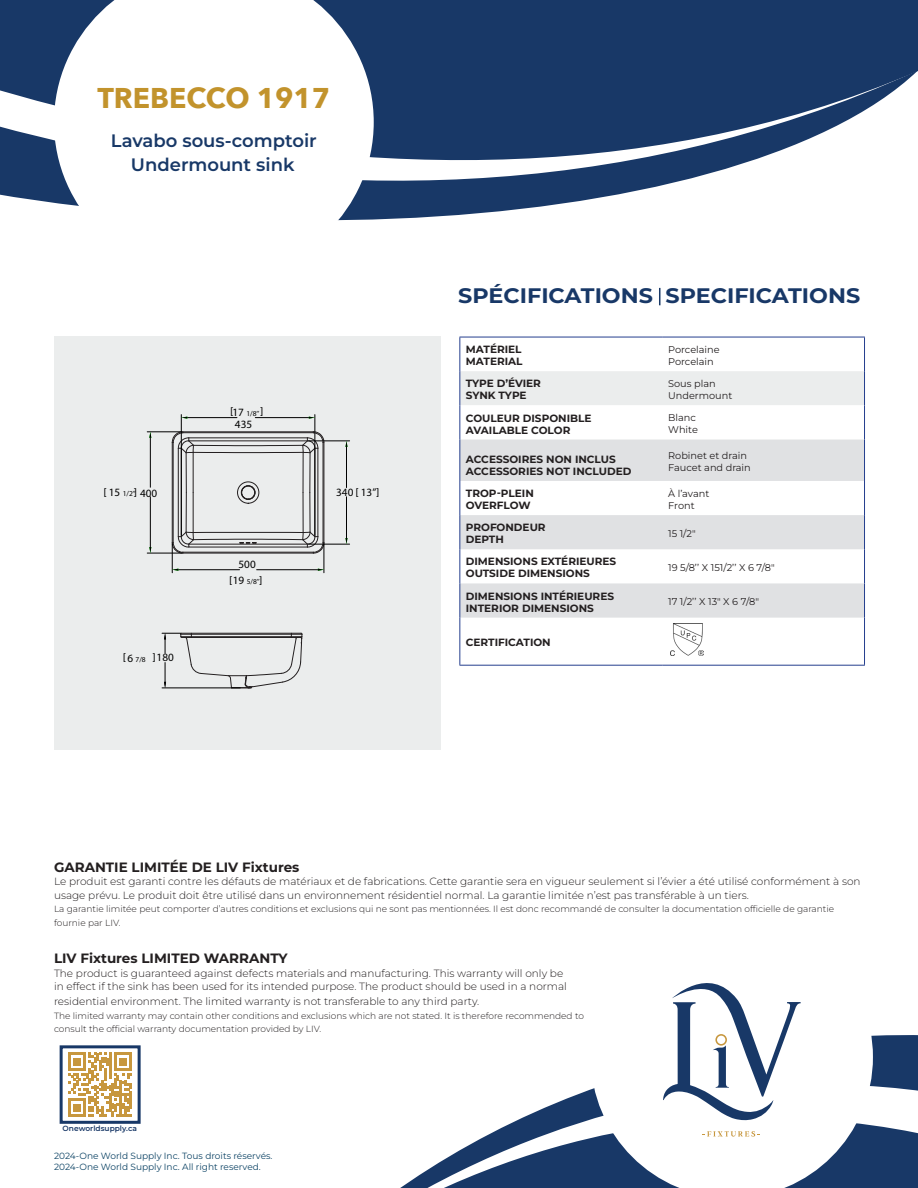
<style>
.page{position:relative;width:918px;height:1188px;background:#fff}
.page>*{position:absolute;margin:0;border:0;box-sizing:border-box;transform-origin:0 0}
.t1{font:700 28.5px "Avenir Next";color:#c2932c}
.t2{font:700 21px "Montserrat";color:#183867;scale:1.06 1}
.t3{font:600 18px "Montserrat";color:#183867}
.t4{font:700 13.5px "Montserrat";color:#231f20}
.t5{font:11.25px "Myriad Pro";color:#000}
.t6{font:300 10.5px/13.5px "Montserrat";color:#231f20}
.t7{font:700 10.5px "Montserrat";color:#231f20}
.t8{font:9.75px "Montserrat";color:#231f20}
.t9{font:9.45px "Arial";color:#000}
.t10{font:300 9px/13.5px "Montserrat";color:#231f20}
.t11{font:9px "Montserrat";color:#0f4566}
.t12{font:600 7.5px "Montserrat";color:#183867}
.t13{font:7.5px "Myriad Pro";color:#000}
.s1{font-size:7.5px}
.s2{font-size:11.25px}
</style>
<div class="page">
<div style="left:0;top:0;width:918px;height:12px;background:#183867"></div>
<svg style="left:0;top:12px;width:918px;height:337px"></svg>
<svg style="left:54px;top:0;width:320px;height:278px"></svg>
<svg style="left:400px;top:1035px;width:518px;height:153px"></svg>
<svg style="left:591px;top:1035px;width:282px;height:153px"></svg>
<svg style="left:702px;top:1131px;width:58px;height:6px"></svg>
<svg style="left:663px;top:983px;width:138px;height:138px"></svg>
<div style="left:54px;top:337px;width:387px;height:413px;background:#ebeded"></div>
<svg style="left:172px;top:431px;width:153px;height:142px"></svg>
<hr style="left:147px;top:553px;width:35px;height:1px;background:#000">
<hr style="left:147px;top:431px;width:35px;height:1px;background:#000">
<hr style="left:150px;top:497px;width:1px;height:50px;background:#000">
<hr style="left:150px;top:438px;width:1px;height:50px;background:#000">
<hr style="left:308px;top:544px;width:42px;height:1px;background:#000">
<hr style="left:308px;top:441px;width:42px;height:1px;background:#000">
<hr style="left:346px;top:497px;width:1px;height:41px;background:#000">
<hr style="left:346px;top:447px;width:1px;height:41px;background:#000">
<svg style="left:345px;top:538px;width:3px;height:6px"></svg>
<svg style="left:345px;top:441px;width:3px;height:6px"></svg>
<hr style="left:315px;top:415px;width:1px;height:121px;background:#000">
<hr style="left:181px;top:415px;width:1px;height:121px;background:#000">
<hr style="left:255px;top:417px;width:54px;height:1px;background:#000">
<hr style="left:187px;top:417px;width:50px;height:1px;background:#000">
<svg style="left:162px;top:632px;width:141px;height:57px"></svg>
<svg style="left:659px;top:288px;width:1px;height:17px"></svg>
<div style="left:460px;top:371px;width:404px;height:34px;background:#ebeded"></div>
<svg style="left:460px;top:405px;width:404px;height:260px"></svg>
<svg style="left:460px;top:440px;width:404px;height:178px;fill:#e0e1e3"></svg>
<hr style="left:459px;top:337px;width:203px;height:1px;background:#253f8e">
<hr style="left:459px;top:337px;width:1px;height:34px;background:#253f8e">
<hr style="left:662px;top:337px;width:203px;height:1px;background:#253f8e">
<hr style="left:864px;top:337px;width:1px;height:34px;background:#253f8e">
<hr style="left:459px;top:371px;width:1px;height:34px;background:#253f8e">
<hr style="left:864px;top:371px;width:1px;height:34px;background:#253f8e">
<hr style="left:459px;top:405px;width:1px;height:35px;background:#253f8e">
<hr style="left:864px;top:405px;width:1px;height:35px;background:#253f8e">
<hr style="left:459px;top:440px;width:1px;height:41px;background:#253f8e">
<hr style="left:864px;top:440px;width:1px;height:41px;background:#253f8e">
<hr style="left:459px;top:481px;width:1px;height:34px;background:#253f8e">
<hr style="left:864px;top:481px;width:1px;height:34px;background:#253f8e">
<hr style="left:459px;top:515px;width:1px;height:34px;background:#253f8e">
<hr style="left:864px;top:515px;width:1px;height:34px;background:#253f8e">
<hr style="left:459px;top:549px;width:1px;height:34px;background:#253f8e">
<hr style="left:864px;top:549px;width:1px;height:34px;background:#253f8e">
<hr style="left:459px;top:583px;width:1px;height:35px;background:#253f8e">
<hr style="left:864px;top:583px;width:1px;height:35px;background:#253f8e">
<hr style="left:459px;top:618px;width:1px;height:47px;background:#253f8e">
<hr style="left:864px;top:618px;width:1px;height:47px;background:#253f8e">
<hr style="left:459px;top:665px;width:203px;height:1px;background:#253f8e">
<hr style="left:662px;top:665px;width:203px;height:1px;background:#253f8e">
<img style="left:671px;top:624px;width:33px;height:31px">
<div style="left:60px;top:1045px;width:81px;height:79px;border:3px solid #183867"></div>
<svg style="left:68px;top:1053px;width:64px;height:63px"></svg>
<p class="t1" style="left:97px;top:73px;width:235px">TREBECCO 1917</p>
<p class="t3" style="left:111px;top:129px;width:207px">Lavabo sous-comptoir</p>
<p class="t3" style="left:131px;top:153px;width:165px">Undermount sink</p>
<p class="t9" style="left:104px;top:486px;width:4px">[</p>
<p class="t9" style="left:134px;top:486px;width:4px">]</p>
<p class="t5" style="left:109px;top:486px;width:50px">15 <span class="s1">1/2’’</span> 400</p>
<p class="t9" style="left:123px;top:651px;width:4px">[</p>
<p class="t9" style="left:153px;top:651px;width:4px">]</p>
<p class="t5" style="left:127px;top:651px;width:48px">6 <span class="s1">7/8</span> 180</p>
<p class="t9" style="left:230px;top:404px;width:4px">[</p>
<p class="t9" style="left:260px;top:404px;width:4px">]</p>
<p class="t13" style="left:233px;top:409px;width:28px"><span class="s2">17</span> 1/8’’</p>
<p class="t5" style="left:235px;top:417px;width:19px">435</p>
<p class="t5" style="left:239px;top:557px;width:19px">500</p>
<p class="t9" style="left:230px;top:573px;width:4px">[</p>
<p class="t9" style="left:259px;top:573px;width:4px">]</p>
<p class="t13" style="left:233px;top:577px;width:28px"><span class="s2">19</span> 5/8’’</p>
<p class="t5" style="left:336px;top:485px;width:42px">340 13’’</p>
<p class="t9" style="left:356px;top:486px;width:4px">[</p>
<p class="t9" style="left:376px;top:486px;width:4px">]</p>
<p class="t2" style="left:458px;top:282px;width:381px">SPÉCIFICATIONS SPECIFICATIONS</p>
<p class="t7" style="left:466px;top:342px;width:57px">MATÉRIEL</p>
<p class="t7" style="left:466px;top:354px;width:58px">MATERIAL</p>
<p class="t7" style="left:466px;top:377px;width:77px">TYPE D’ÉVIER</p>
<p class="t7" style="left:466px;top:389px;width:62px">SYNK TYPE</p>
<p class="t7" style="left:466px;top:411px;width:127px">COULEUR DISPONIBLE</p>
<p class="t7" style="left:466px;top:423px;width:106px">AVAILABLE COLOR</p>
<p class="t7" style="left:466px;top:452px;width:152px">ACCESSOIRES NON INCLUS</p>
<p class="t7" style="left:466px;top:464px;width:167px">ACCESSORIES NOT INCLUDED</p>
<p class="t7" style="left:466px;top:486px;width:70px">TROP-PLEIN</p>
<p class="t7" style="left:466px;top:498px;width:66px">OVERFLOW</p>
<p class="t7" style="left:466px;top:521px;width:81px">PROFONDEUR</p>
<p class="t7" style="left:466px;top:533px;width:40px">DEPTH</p>
<p class="t7" style="left:466px;top:555px;width:152px">DIMENSIONS EXTÉRIEURES</p>
<p class="t7" style="left:466px;top:567px;width:126px">OUTSIDE DIMENSIONS</p>
<p class="t7" style="left:466px;top:589px;width:150px">DIMENSIONS INTÉRIEURES</p>
<p class="t7" style="left:466px;top:601px;width:130px">INTERIOR DIMENSIONS</p>
<p class="t7" style="left:466px;top:636px;width:86px">CERTIFICATION</p>
<p class="t8" style="left:668px;top:343px;width:53px">Porcelaine</p>
<p class="t8" style="left:668px;top:355px;width:47px">Porcelain</p>
<p class="t8" style="left:668px;top:377px;width:49px">Sous plan</p>
<p class="t8" style="left:668px;top:389px;width:66px">Undermount</p>
<p class="t8" style="left:668px;top:411px;width:29px">Blanc</p>
<p class="t8" style="left:668px;top:423px;width:31px">White</p>
<p class="t8" style="left:668px;top:449px;width:80px">Robinet et drain</p>
<p class="t8" style="left:668px;top:461px;width:84px">Faucet and drain</p>
<p class="t8" style="left:668px;top:487px;width:43px">À l’avant</p>
<p class="t8" style="left:668px;top:499px;width:28px">Front</p>
<p class="t8" style="left:668px;top:527px;width:29px">15 1/2″</p>
<p class="t8" style="left:668px;top:561px;width:108px">19 5/8’’ X 151/2’’ X 6 7/8″</p>
<p class="t8" style="left:668px;top:595px;width:92px">17 1/2’’ X 13″ X 6 7/8″</p>
<p class="t4" style="left:54px;top:858px;width:247px">GARANTIE LIMITÉE DE LIV Fixtures</p>
<p class="t6" style="left:54px;top:874px;width:808px">Le produit est garanti contre les défauts de matériaux et de fabrications. Cette garantie sera en vigueur seulement si l’évier a été utilisé conformément à son usage prévu. Le produit doit être utilisé dans un environnement résidentiel normal. La garantie limitée n’est pas transférable à un tiers.</p>
<p class="t10" style="left:54px;top:902px;width:782px">La garantie limitée peut comporter d’autres conditions et exclusions qui ne sont pas mentionnées. Il est donc recommandé de consulter la documentation officielle de garantie fournie par LIV.</p>
<p class="t4" style="left:54px;top:950px;width:235px">LIV Fixtures LIMITED WARRANTY</p>
<p class="t6" style="left:54px;top:966px;width:514px">The product is guaranteed against defects materials and manufacturing. This warranty will only be in effect if the sink has been used for its intended purpose. The product should be used in a normal</p>
<p class="t6" style="left:54px;top:995px;width:427px">residential environment. The limited warranty is not transferable to any third party.</p>
<p class="t10" style="left:54px;top:1009px;width:532px">The limited warranty may contain other conditions and exclusions which are not stated. It is therefore recommended to consult the official warranty documentation provided by LIV.</p>
<p class="t12" style="left:63px;top:1123px;width:76px">Oneworldsupply.ca</p>
<p class="t11" style="left:54px;top:1150px;width:220px">2024-One World Supply Inc. Tous droits réservés.</p>
<p class="t11" style="left:54px;top:1161px;width:208px">2024-One World Supply Inc. All right reserved.</p>
</div>
